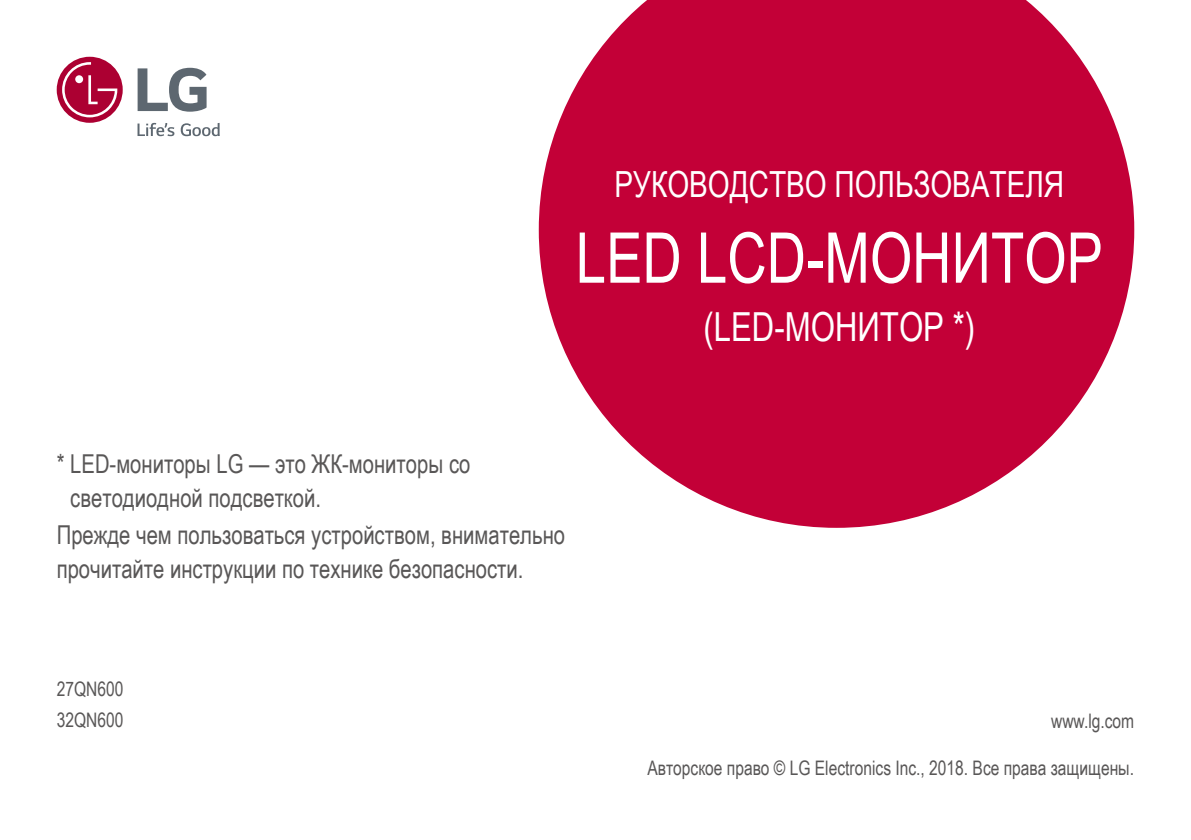
<style>
.page{position:relative;width:1191px;height:840px;background:#fff}
.page>*{position:absolute;margin:0;border:0;box-sizing:border-box;transform-origin:0 0}
.t1{font:70px "Arial Narrow";color:#fff;scale:.95 1}
.t2{font:40px "Arial Narrow";color:#fff;scale:.95 1}
.t3{font:36px "Arial Narrow";color:#fff;scale:.95 1}
.t4{font:26px/34px "Arial Narrow";color:#595757;scale:.95 1}
.t5{font:20px/30.8px "Arial Narrow";color:#595757;scale:.95 1}
</style>
<div class="page">
<svg style="left:539px;top:0;width:595px;height:527px;fill:#c30037"></svg>
<div style="left:57px;top:57px;width:66px;height:66px;background:#ac0032;border-radius:50%"></div>
<svg style="left:62px;top:62px;width:55px;height:55px"></svg>
<svg style="left:137px;top:123px;width:37px;height:13px"></svg>
<svg style="left:181px;top:123px;width:39px;height:13px"></svg>
<svg style="left:138px;top:68px;width:69px;height:44px"></svg>
<h3 class="t3" style="left:614px;top:158px;width:475px">Руководство пользователя</h3>
<h1 class="t1" style="left:576px;top:206px;width:556px">LED LCD-МОНИТОР</h1>
<h2 class="t2" style="left:703px;top:297px;width:287px">(LED-МОНИТОР *)</h2>
<p class="t4" style="left:70px;top:445px;width:423px;text-indent:-14px">* LED-мониторы LG — это ЖК-мониторы со светодиодной подсветкой.</p>
<p class="t4" style="left:57px;top:516px;width:536px">Прежде чем пользоваться устройством, внимательно прочитайте инструкции по технике безопасности.</p>
<p class="t5" style="left:57px;top:672px;width:72px">27QN600<br>32QN600</p>
<p class="t5" style="left:1051px;top:704px;width:89px">www.lg.com</p>
<p class="t5" style="left:647px;top:751px;width:514px">Авторское право © LG Electronics Inc., 2018. Все права защищены.</p>
</div>
